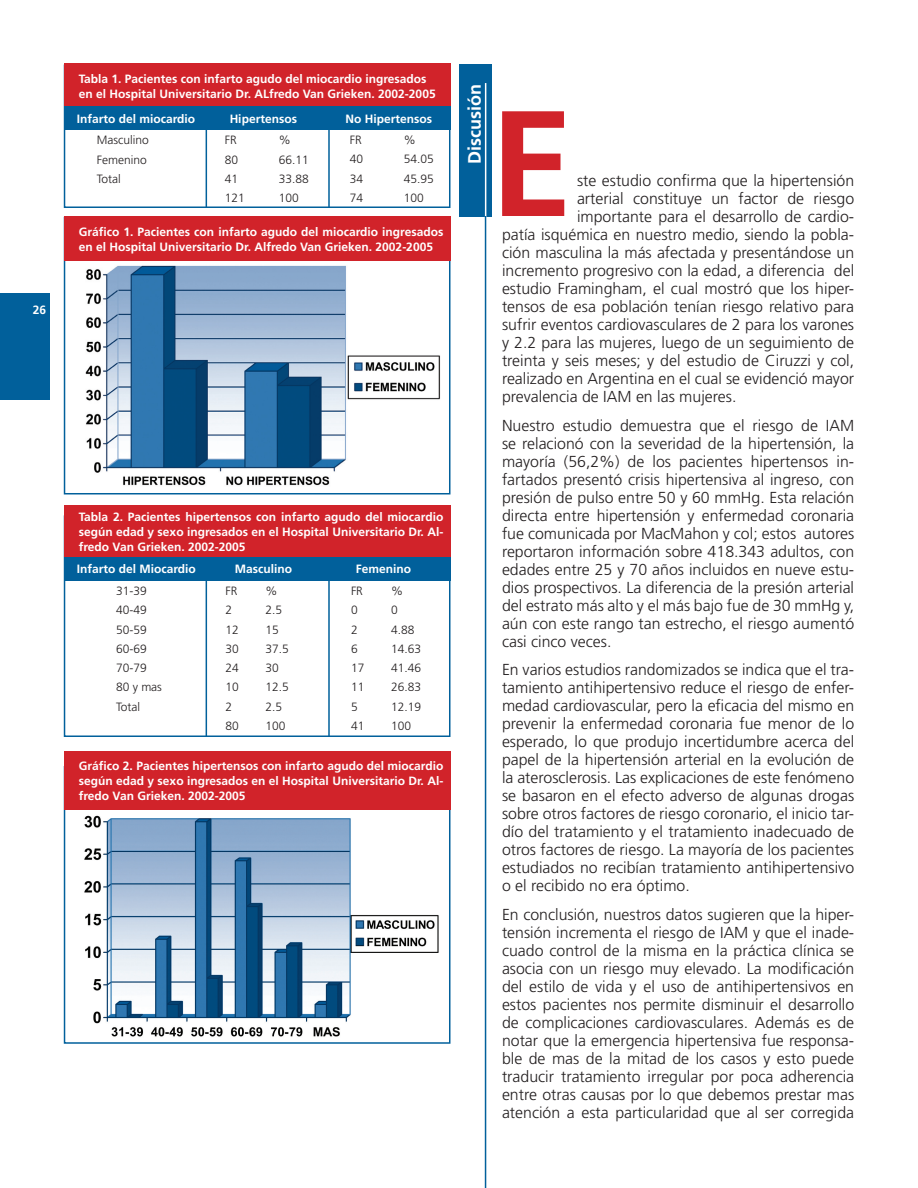
<style>
.page{position:relative;width:918px;height:1188px;background:#fff}
.page>*{position:absolute;margin:0;border:0;box-sizing:border-box;transform-origin:0 0}
.t1{font:700 18px "Frutiger";color:#fff}
.t2{font:300 15.9px/18px "Frutiger";color:#231f20;text-align:justify}
.t3{font:700 12px/15px "Frutiger";color:#fff}
.t4{font:300 12px/19.2px "Frutiger";color:#231f20}
</style>
<div class="page">
<div style="left:0;top:293px;width:50px;height:107px;background:#01609b"></div>
<div style="left:459px;top:65px;width:33px;height:152px;background:#01609b"></div>
<hr style="left:485px;top:83px;width:1px;height:134px;background:#fff">
<hr style="left:485px;top:216px;width:1px;height:972px;background:#01609b">
<div style="left:64px;top:65px;width:386px;height:143px;border:2px solid #01609b"></div>
<div style="left:64px;top:64px;width:386px;height:44px;background:#d1232a"></div>
<div style="left:64px;top:107px;width:386px;height:23px;background:#01609b"></div>
<hr style="left:206px;top:129px;width:1px;height:78px;background:#01609b">
<hr style="left:328px;top:129px;width:2px;height:78px;background:#01609b">
<div style="left:64px;top:217px;width:386px;height:277px;border:2px solid #01609b"></div>
<div style="left:64px;top:216px;width:386px;height:44px;background:#d1232a"></div>
<img style="left:85px;top:265px;width:355px;height:221px">
<div style="left:64px;top:515px;width:386px;height:222px;border:2px solid #01609b"></div>
<div style="left:64px;top:505px;width:386px;height:54px;background:#d1232a"></div>
<div style="left:64px;top:558px;width:386px;height:23px;background:#01609b"></div>
<hr style="left:206px;top:580px;width:1px;height:157px;background:#01609b">
<hr style="left:328px;top:580px;width:2px;height:157px;background:#01609b">
<div style="left:64px;top:766px;width:386px;height:278px;border:2px solid #01609b"></div>
<div style="left:64px;top:751px;width:386px;height:58px;background:#d1232a"></div>
<img style="left:84px;top:815px;width:355px;height:222px">
<svg style="left:502px;top:111px;width:62px;height:105px"></svg>
<p class="t3" style="left:33px;top:302px;width:15px">26</p>
<p class="t3" style="left:79px;top:72px;width:358px">Tabla 1. Pacientes con infarto agudo del miocardio ingresados en el Hospital Universitario Dr. ALfredo Van Grieken. 2002-2005</p>
<p class="t3" style="left:77px;top:111px;width:120px">Infarto del miocardio</p>
<p class="t3" style="left:230px;top:111px;width:69px">Hipertensos</p>
<p class="t3" style="left:345px;top:111px;width:88px">No Hipertensos</p>
<p class="t4" style="left:97px;top:131px;width:54px">Masculino<br>Femenino<br>Total</p>
<p class="t4" style="left:225px;top:131px;width:13px">FR</p>
<p class="t4" style="left:279px;top:131px;width:13px">%</p>
<p class="t4" style="left:350px;top:130px;width:13px">FR</p>
<p class="t4" style="left:404px;top:130px;width:13px">%</p>
<p class="t4" style="left:350px;top:150px;width:15px">40</p>
<p class="t4" style="left:404px;top:150px;width:32px">54.05</p>
<p class="t4" style="left:350px;top:169px;width:15px">34</p>
<p class="t4" style="left:404px;top:169px;width:32px">45.95</p>
<p class="t4" style="left:350px;top:188px;width:15px">74</p>
<p class="t4" style="left:404px;top:188px;width:22px">100</p>
<p class="t3" style="left:79px;top:224px;width:366px">Gráfico 1. Pacientes con infarto agudo del miocardio ingresados en el Hospital Universitario Dr. Alfredo Van Grieken. 2002-2005</p>
<p class="t4" style="left:225px;top:150px;width:15px">80</p>
<p class="t4" style="left:279px;top:150px;width:32px">66.11</p>
<p class="t4" style="left:225px;top:169px;width:15px">41</p>
<p class="t4" style="left:279px;top:169px;width:32px">33.88</p>
<p class="t4" style="left:225px;top:188px;width:22px">121</p>
<p class="t4" style="left:279px;top:188px;width:22px">100</p>
<p class="t3" style="left:79px;top:509px;width:366px;text-align:justify">Tabla 2. Pacientes hipertensos con infarto agudo del miocardio según edad y sexo ingresados en el Hospital Universitario Dr. Al&shy;fredo Van Grieken. 2002-2005</p>
<p class="t3" style="left:77px;top:562px;width:121px">Infarto del Miocardio</p>
<p class="t3" style="left:235px;top:562px;width:59px">Masculino</p>
<p class="t3" style="left:356px;top:562px;width:57px">Femenino</p>
<p class="t4" style="left:116px;top:582px;width:47px">31-39<br>40-49<br>50-59<br>60-69<br>70-79<br>80 y mas<br>Total</p>
<p class="t4" style="left:226px;top:582px;width:15px">FR<br>2<br>12<br>30<br>24<br>10<br>2<br>80</p>
<p class="t4" style="left:266px;top:581px;width:25px">%<br>2.5<br>15<br>37.5<br>30<br>12.5<br>2.5<br>100</p>
<p class="t4" style="left:351px;top:582px;width:15px">FR<br>0<br>2<br>6<br>17<br>11<br>5<br>41</p>
<p class="t4" style="left:391px;top:581px;width:32px">%<br>0<br>4.88<br>14.63<br>41.46<br>26.83<br>12.19<br>100</p>
<p class="t3" style="left:79px;top:759px;width:366px;text-align:justify">Gráfico 2. Pacientes hipertensos con infarto agudo del miocardio según edad y sexo ingresados en el Hospital Universitario Dr. Al&shy;fredo Van Grieken. 2002-2005</p>
<p class="t1" style="left:464px;top:164px;width:81px;rotate:-90deg">Discusión</p>
<p class="t2" style="left:577px;top:172px;width:279px">ste estudio confirma que la hipertensión</p>
<p class="t2" style="left:577px;top:190px;width:279px">arterial constituye un factor de riesgo</p>
<p class="t2" style="left:577px;top:208px;width:279px">importante para el desarrollo de cardio-</p>
<p class="t2" style="left:502px;top:226px;width:354px">patía isquémica en nuestro medio, siendo la pobla-</p>
<p class="t2" style="left:502px;top:244px;width:354px">ción masculina la más afectada y presentándose un</p>
<p class="t2" style="left:502px;top:262px;width:354px">incremento progresivo con la edad, a diferencia del</p>
<p class="t2" style="left:502px;top:280px;width:354px">estudio Framingham, el cual mostró que los hiper-</p>
<p class="t2" style="left:502px;top:298px;width:354px">tensos de esa población tenían riesgo relativo para</p>
<p class="t2" style="left:502px;top:316px;width:354px">sufrir eventos cardiovasculares de 2 para los varones</p>
<p class="t2" style="left:502px;top:334px;width:354px">y 2.2 para las mujeres, luego de un seguimiento de</p>
<p class="t2" style="left:502px;top:352px;width:354px">treinta y seis meses; y del estudio de Ciruzzi y col,</p>
<p class="t2" style="left:502px;top:370px;width:354px">realizado en Argentina en el cual se evidenció mayor</p>
<p class="t2" style="left:502px;top:388px;width:236px">prevalencia de IAM en las mujeres.</p>
<p class="t2" style="left:502px;top:416px;width:354px">Nuestro estudio demuestra que el riesgo de IAM se relacionó con la severidad de la hipertensión, la mayoría (56,2%) de los pacientes hipertensos in&shy;fartados presentó crisis hipertensiva al ingreso, con presión de pulso entre 50 y 60 mmHg. Esta relación directa entre hipertensión y enfermedad coronaria fue comunicada por MacMahon y col; estos autores reportaron información sobre 418.343 adultos, con edades entre 25 y 70 años incluidos en nueve estu&shy;dios prospectivos. La diferencia de la presión arterial del estrato más alto y el más bajo fue de 30 mmHg y, aún con este rango tan estrecho, el riesgo aumentó casi cinco veces.</p>
<p class="t2" style="left:502px;top:661px;width:354px">En varios estudios randomizados se indica que el tra&shy;tamiento antihipertensivo reduce el riesgo de enfer&shy;medad cardiovascular, pero la eficacia del mismo en prevenir la enfermedad coronaria fue menor de lo esperado, lo que produjo incertidumbre acerca del papel de la hipertensión arterial en la evolución de la aterosclerosis. Las explicaciones de este fenómeno se basaron en el efecto adverso de algunas drogas sobre otros factores de riesgo coronario, el inicio tar&shy;dío del tratamiento y el tratamiento inadecuado de otros factores de riesgo. La mayoría de los pacientes estudiados no recibían tratamiento antihipertensivo o el recibido no era óptimo.</p>
<p class="t2" style="left:502px;top:906px;width:354px">En conclusión, nuestros datos sugieren que la hiper&shy;tensión incrementa el riesgo de IAM y que el inade&shy;cuado control de la misma en la práctica clínica se asocia con un riesgo muy elevado. La modificación del estilo de vida y el uso de antihipertensivos en estos pacientes nos permite disminuir el desarrollo de complicaciones cardiovasculares. Además es de notar que la emergencia hipertensiva fue responsa&shy;ble de mas de la mitad de los casos y esto puede traducir tratamiento irregular por poca adherencia entre otras causas por lo que debemos prestar mas atención a esta particularidad que al ser corregida</p>
</div>
